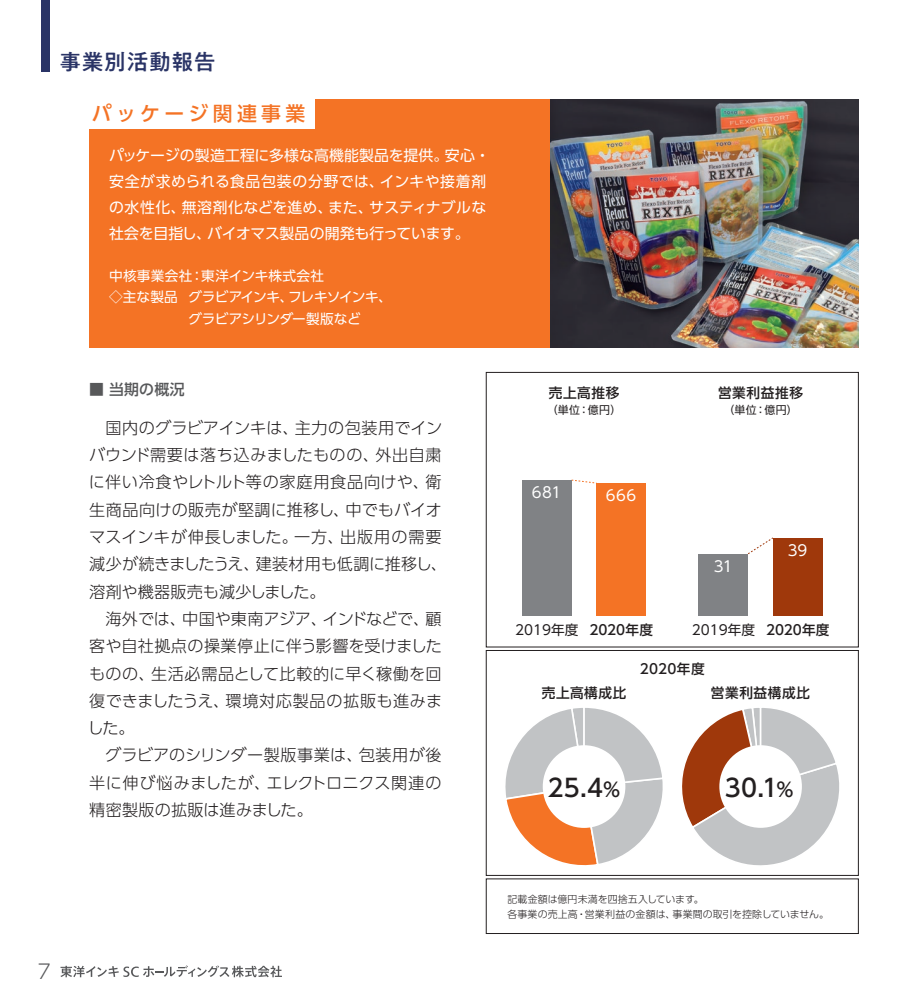
<style>
.page{position:relative;width:908px;height:1008px;background:#fff}
.page>*{position:absolute;margin:0;border:0;box-sizing:border-box;transform-origin:0 0}
.t1{font:500 24.32px "UD Shin Go Pr 6 N";color:#231f20}
.t2{font:500 21.88px "PA1 Gothic Std N";letter-spacing:.025em;color:#2a3466}
.t3{font:500 19.78px "UD Shin Go Pr 6 N";letter-spacing:.22em;color:#f47325}
.t4{font:300 19.78px "MO Clear Tone SG";color:#57585a}
.t5{font:300 16.1px/27.3px "UD Shin Go Pr 6 N";letter-spacing:.015em;color:#231f20;text-align:justify}
.t6{font:14.88px/26.1px "UD Shin Go Pr 6 N";letter-spacing:.01em;color:#fff}
.t7{font:500 14.88px "UD Shin Go Pr 6 N";letter-spacing:.015em;color:#57585a}
.t8{font:13.65px "UD Shin Go Pr 6 N";letter-spacing:-.015em;color:#fff}
.t9{font:500 13.65px "UD Shin Go Pr 6 N";letter-spacing:.045em;color:#231f20}
.t10{font:13.65px "UD Shin Go Pr 6 N";color:#231f20}
.t11{font:13.65px "UD Shin Go Pr 6 N";letter-spacing:.015em;color:#fff}
.t12{font:10.85px "UD Shin Go Pr 6 N";letter-spacing:.04em;color:#231f20}
.t13{font:300 9.97px/14.9px "UD Shin Go Pr 6 N";letter-spacing:.01em;color:#231f20}
.s1{font-weight:500}
.s2{font-size:19.43px}
</style>
<div class="page">
<svg style="left:60px;top:965px;width:222px;height:11px"></svg>
<div style="left:486px;top:372px;width:372px;height:275px;border:1px solid #231f20"></div>
<div style="left:486px;top:650px;width:372px;height:225px;border:1px solid #231f20"></div>
<svg style="left:748px;top:537px;width:25px;height:17px"></svg>
<div style="left:773px;top:537px;width:49px;height:78px;background:#9f380b"></div>
<div style="left:596px;top:483px;width:50px;height:132px;background:#f47325"></div>
<svg style="left:571px;top:479px;width:26px;height:5px"></svg>
<div style="left:698px;top:553px;width:50px;height:62px;background:#808285"></div>
<div style="left:522px;top:480px;width:49px;height:135px;background:#808285"></div>
<svg style="left:499px;top:708px;width:350px;height:166px"></svg>
<div style="left:543px;top:745px;width:82px;height:82px;background:#fff;border-radius:50%"></div>
<div style="left:719px;top:744px;width:83px;height:83px;background:#fff;border-radius:50%"></div>
<div style="left:89px;top:99px;width:472px;height:248px;background:#f47325"></div>
<div style="left:89px;top:99px;width:226px;height:30px;background:#fff"></div>
<img style="left:551px;top:99px;width:307px;height:248px">
<div style="left:41px;top:0;width:9px;height:72px;background:#2a3466"></div>
<h2 class="t2" style="left:60px;top:48px;width:158px">事業別活動報告</h2>
<p class="t3" style="left:92px;top:97px;width:215px">パッケージ関連事業</p>
<p class="t6" style="left:109px;top:142px;width:382px">パッケージの製造工程に多様な高機能製品を提供。安心・安全が求められる食品包装の分野では、インキや接着剤の水性化、無溶剤化などを進め、また、サスティナブルな社会を目指し、バイオマス製品の開発も行っています。</p>
<p class="t11" style="left:109px;top:265px;width:216px">中核事業会社：東洋インキ株式会社</p>
<p class="t8" style="left:109px;top:286px;width:284px">◇主な製品 グラビアインキ、フレキソインキ、</p>
<p class="t8" style="left:188px;top:307px;width:174px">グラビアシリンダー製版など</p>
<p class="t7" style="left:89px;top:377px;width:97px">■ 当期の概況</p>
<p class="t5" style="left:89px;top:413px;width:360px;text-align:left;text-indent:17px">国内のグラビアインキは、主力の包装用でインバウンド需要は落ち込みましたものの、外出自粛に伴い冷食やレトルト等の家庭用食品向けや、衛生商品向けの販売が堅調に推移し、中でもバイオマスインキが伸長しました。一方、出版用の需要減少が続きましたうえ、建装材用も低調に推移し、溶剤や機器販売も減少しました。</p>
<p class="t5" style="left:87px;top:604px;width:356px;text-indent:18px">海外では、中国や東南アジア、インドなどで、顧客や自社拠点の操業停止に伴う影響を受けましたものの、生活必需品として比較的に早く稼働を回復できましたうえ、環境対応製品の拡販も進みました。</p>
<p class="t5" style="left:89px;top:740px;width:354px;text-indent:16px">グラビアのシリンダー製版事業は、包装用が後半に伸び悩みましたが、エレクトロニクス関連の精密製版の拡販は進みました。</p>
<p class="t9" style="left:549px;top:381px;width:72px">売上高推移</p>
<p class="t12" style="left:547px;top:401px;width:76px">（単位：億円）</p>
<p class="t6" style="left:532px;top:479px;width:31px">681</p>
<p class="t6" style="left:606px;top:482px;width:32px">666</p>
<p class="t9" style="left:718px;top:381px;width:86px">営業利益推移</p>
<p class="t12" style="left:723px;top:401px;width:76px">（単位：億円）</p>
<p class="t6" style="left:714px;top:552px;width:20px">31</p>
<p class="t6" style="left:788px;top:536px;width:21px">39</p>
<p class="t10" style="left:515px;top:619px;width:139px">2019年度 <span class="s1">2020年度</span></p>
<p class="t10" style="left:692px;top:619px;width:139px">2019年度 <span class="s1">2020年度</span></p>
<p class="t9" style="left:542px;top:681px;width:86px">売上高構成比</p>
<p class="t9" style="left:640px;top:657px;width:66px">2020年度</p>
<p class="t9" style="left:711px;top:681px;width:101px">営業利益構成比</p>
<h1 class="t1" style="left:547px;top:767px;width:74px">25.4<span class="s2">%</span></h1>
<h1 class="t1" style="left:725px;top:767px;width:70px">30.1<span class="s2">%</span></h1>
<p class="t4" style="left:38px;top:957px;width:14px">7</p>
<p class="t13" style="left:507px;top:890px;width:323px">記載金額は億円未満を四捨五入しています。<br>各事業の売上高・営業利益の金額は、事業間の取引を控除していません。</p>
</div>
